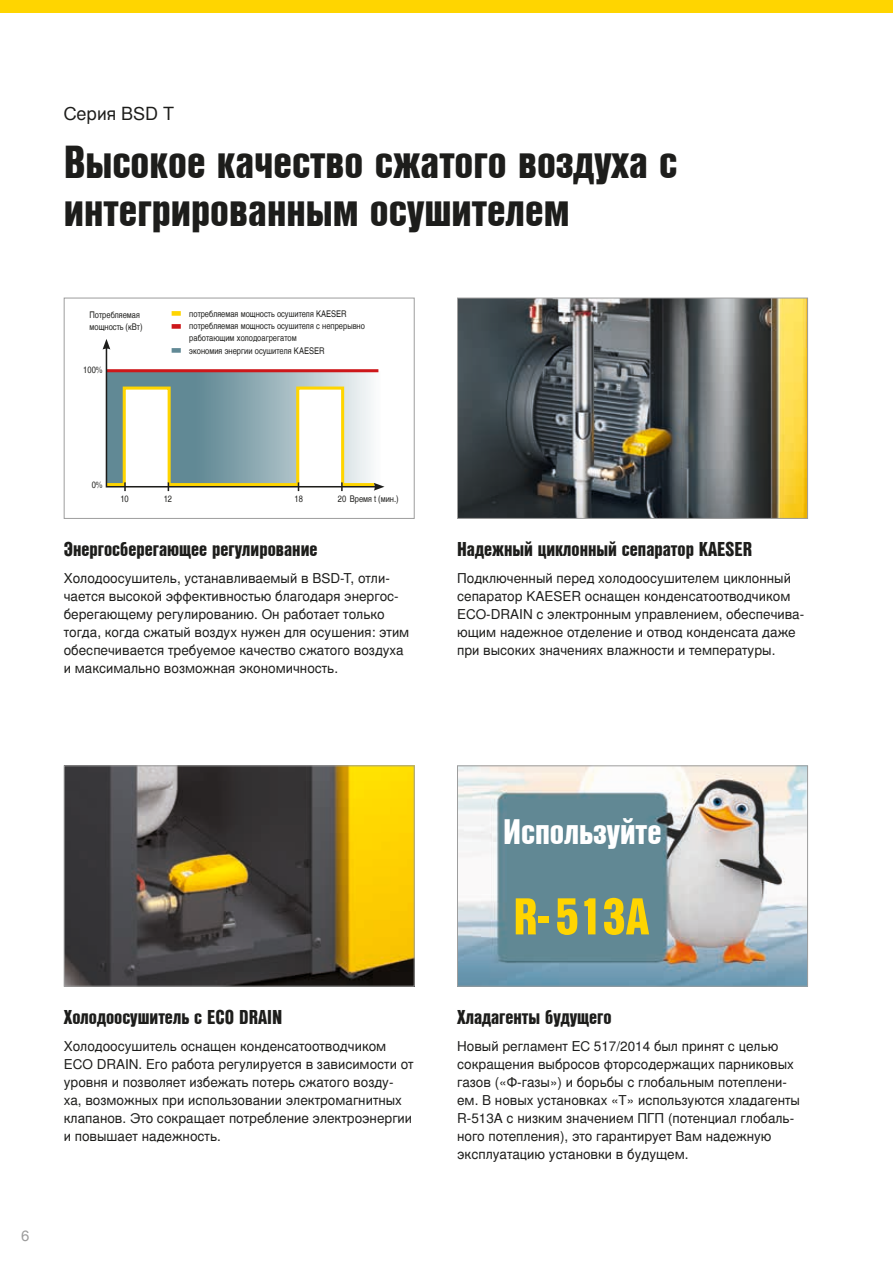
<style>
.page{position:relative;width:893px;height:1263px;background:#fff}
.page>*{position:absolute;margin:0;border:0;box-sizing:border-box;transform-origin:0 0}
.t1{font:50.25px "Nimbus San L Bla Con";color:#ffd500}
.t2{font:45px/48px "Nimbus San L Bla Con";color:#1d1d1b}
.t3{font:34.5px "Nimbus San L Bla Con";color:#fff}
.t4{font:19.5px "Nimbus San L Bla Con";color:#1d1d1b}
.t5{font:18px "Nimbus San L";color:#1d1d1b}
.t6{font:15px "Nimbus San L";color:#9d9d9d}
.t7{font:13.5px/18px "Nimbus San L";color:#1d1d1b}
.t8{font:9.15px/12.3px "Nimbus San L Reg Con";color:#1d1d1b}
.s1{font-family:"Nimbus San L";color:#ffd500}
.s2{font-family:"Nimbus San L";color:#cd171a}
.s3{font-family:"Nimbus San L";color:#618995}
</style>
<div class="page">
<svg style="left:103px;top:339px;width:281px;height:152px"></svg>
<div style="left:64px;top:298px;width:351px;height:221px;border:1px solid #9d9d9d"></div>
<img style="left:66px;top:767px;width:347px;height:217px">
<div style="left:64px;top:765px;width:351px;height:221px;border:1px solid #9d9d9d"></div>
<img style="left:459px;top:300px;width:347px;height:217px">
<div style="left:457px;top:298px;width:351px;height:221px;border:1px solid #9d9d9d"></div>
<div style="left:0;top:0;width:893px;height:13px;background:#ffd500"></div>
<img style="left:459px;top:767px;width:347px;height:217px">
<div style="left:457px;top:765px;width:351px;height:221px;border:1px solid #9d9d9d"></div>
<h3 class="t5" style="left:64px;top:103px;width:112px">Серия BSD T</h3>
<h2 class="t2" style="left:64px;top:136px;width:615px">Высокое качество сжатого воздуха с интегрированным осушителем</h2>
<p class="t8" style="left:90px;top:309px;width:54px">Потребляемая мощность (кВт)</p>
<p class="t8" style="left:172px;top:308px;width:176px"><span class="s1">▀</span> потребляемая мощность осушителя KAESER</p>
<p class="t8" style="left:172px;top:320px;width:194px"><span class="s2">▀</span> потребляемая мощность осушителя с непрерывно</p>
<p class="t8" style="left:189px;top:332px;width:109px">работающим холодоагрегатом</p>
<p class="t8" style="left:172px;top:344px;width:154px"><span class="s3">▀</span> экономия энергии осушителя KAESER</p>
<p class="t8" style="left:83px;top:364px;width:21px">100%</p>
<p class="t8" style="left:92px;top:479px;width:12px">0%</p>
<p class="t8" style="left:120px;top:493px;width:10px">10</p>
<p class="t8" style="left:164px;top:493px;width:10px">12</p>
<p class="t8" style="left:294px;top:493px;width:10px">18</p>
<p class="t8" style="left:338px;top:493px;width:62px">20 Время t (мин.)</p>
<h3 class="t4" style="left:64px;top:535px;width:255px">Энергосберегающее регулирование</h3>
<p class="t7" style="left:64px;top:570px;width:347px">Холодоосушитель, устанавливаемый в BSD-T, отли&shy;чается высокой эффективностью благодаря энергос&shy;берегающему регулированию. Он работает только тогда, когда сжатый воздух нужен для осушения: этим обеспечивается требуемое качество сжатого воздуха и максимально возможная экономичность.</p>
<h3 class="t4" style="left:457px;top:535px;width:296px">Надежный циклонный сепаратор KAESER</h3>
<p class="t7" style="left:457px;top:570px;width:349px">Подключенный перед холодоосушителем циклонный сепаратор KAESER оснащен конденсатоотводчиком ECO-DRAIN с электронным управлением, обеспечива&shy;ющим надежное отделение и отвод конденсата даже при высоких значениях влажности и температуры.</p>
<h3 class="t4" style="left:64px;top:1003px;width:220px">Холодоосушитель с ECO DRAIN</h3>
<p class="t7" style="left:64px;top:1038px;width:351px">Холодоосушитель оснащен конденсатоотводчиком ECO DRAIN. Его работа регулируется в зависимости от уровня и позволяет избежать потерь сжатого возду&shy;ха, возможных при использовании электромагнитных клапанов. Это сокращает потребление электроэнергии и повышает надежность.</p>
<p class="t6" style="left:21px;top:1226px;width:10px">6</p>
<h3 class="t3" style="left:503px;top:806px;width:160px">Используйте</h3>
<h1 class="t1" style="left:513px;top:878px;width:137px">R- 513A</h1>
<h3 class="t4" style="left:457px;top:1003px;width:156px">Хладагенты будущего</h3>
<p class="t7" style="left:457px;top:1038px;width:344px">Новый регламент ЕС 517/2014 был принят с целью сокращения выбросов фторсодержащих парниковых газов («Ф-газы») и борьбы с глобальным потеплени&shy;ем. В новых установках «T» используются хладагенты R-513A с низким значением ПГП (потенциал глобаль&shy;ного потепления), это гарантирует Вам надежную эксплуатацию установки в будущем.</p>
</div>
